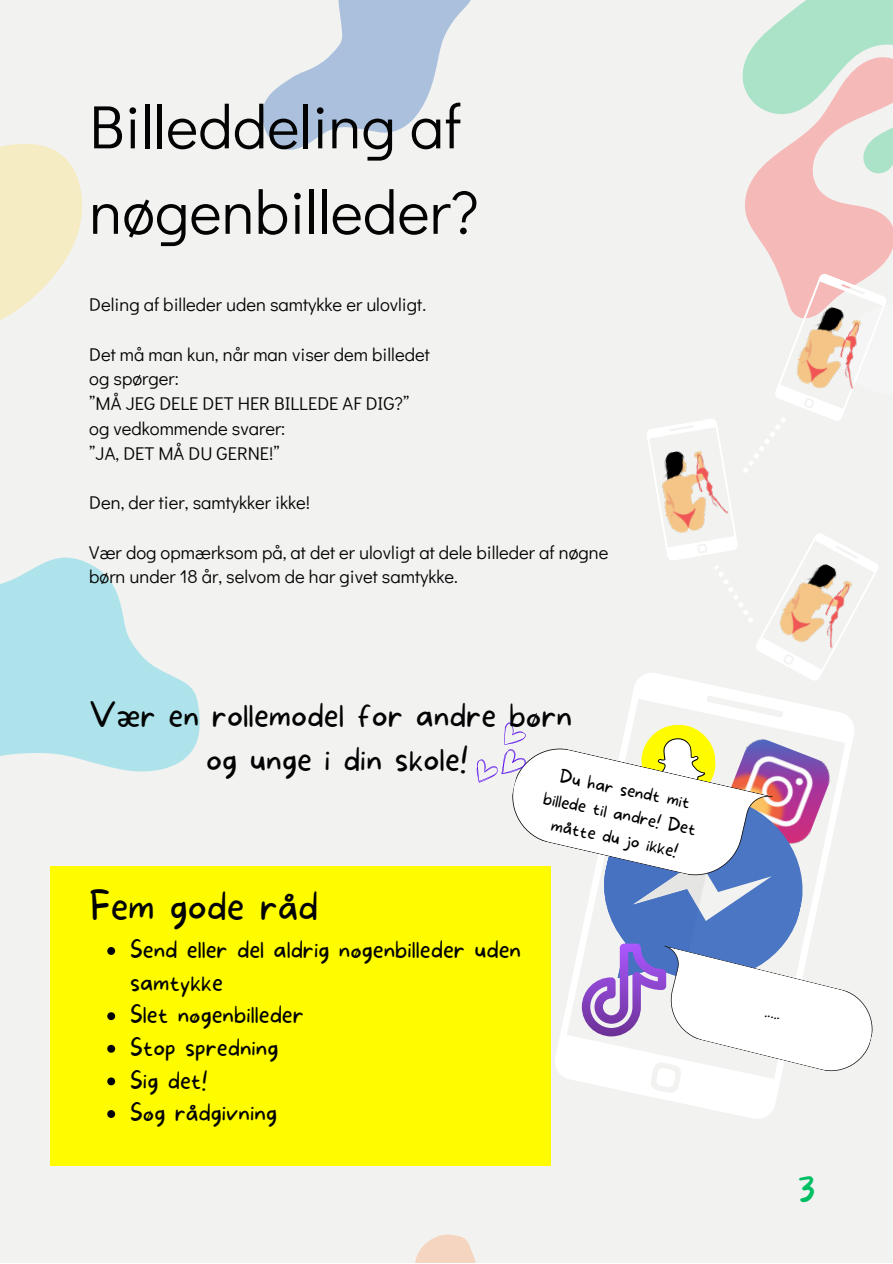
<style>
.page{position:relative;width:893px;height:1264px;background:#fff}
.page>*{position:absolute;margin:0;border:0;box-sizing:border-box;transform-origin:0 0}
.t1{font:61.5px/85.5px "Didact Gothic";color:#030303}
.t2{font:100 39px "More Sugar";color:#030303}
.t3{font:100 33px "More Sugar";color:#00bf63}
.t4{font:100 32.7px "More Sugar";color:#030303}
.t5{font:100 24px/32.5px "More Sugar";color:#030303}
.t6{font:18.45px/24.8px "Didact Gothic";color:#030303}
.t7{font:100 17.7px "More Sugar";color:#000}
</style>
<div class="page">
<div style="left:0;top:0;width:892px;height:1262px;background:#f2f2f1"></div>
<svg style="left:0;top:144px;width:82px;height:176px"></svg>
<svg style="left:0;top:557px;width:200px;height:215px;fill:#aee3eb"></svg>
<svg style="left:415px;top:1234px;width:60px;height:28px"></svg>
<svg style="left:262px;top:0;width:209px;height:150px;fill:#aac0dd"></svg>
<svg style="left:751px;top:0;width:141px;height:49px"></svg>
<svg style="left:742px;top:49px;width:150px;height:223px"></svg>
<svg style="left:550px;top:675px;width:301px;height:447px"></svg>
<svg style="left:645px;top:272px;width:241px;height:411px"></svg>
<img style="left:772px;top:556px;width:94px;height:101px">
<img style="left:654px;top:444px;width:76px;height:91px">
<img style="left:790px;top:302px;width:86px;height:97px">
<svg style="left:476px;top:720px;width:397px;height:359px"></svg>
<div style="left:50px;top:866px;width:500px;height:299px;background:#fffc00"></div>
<svg style="left:107px;top:947px;width:8px;height:7px"></svg>
<svg style="left:107px;top:1012px;width:8px;height:8px"></svg>
<svg style="left:107px;top:1044px;width:8px;height:8px"></svg>
<svg style="left:107px;top:1077px;width:8px;height:8px"></svg>
<svg style="left:107px;top:1110px;width:8px;height:7px"></svg>
<p class="t1" style="left:89px;top:82px;width:391px">Billeddeling af nøgenbilleder?</p>
<p class="t6" style="left:89px;top:291px;width:338px">Deling af billeder uden samtykke er ulovligt.</p>
<p class="t6" style="left:89px;top:341px;width:342px">Det må man kun, når man viser dem billedet</p>
<p class="t6" style="left:89px;top:366px;width:91px">og spørger:</p>
<p class="t6" style="left:89px;top:390px;width:321px">”MÅ JEG DELE DET HER BILLEDE AF DIG?”</p>
<p class="t6" style="left:89px;top:415px;width:197px">og vedkommende svarer:</p>
<p class="t6" style="left:89px;top:440px;width:192px">”JA, DET MÅ DU GERNE!”</p>
<p class="t6" style="left:89px;top:489px;width:222px">Den, der tier, samtykker ikke!</p>
<p class="t6" style="left:89px;top:539px;width:520px">Vær dog opmærksom på, at det er ulovligt at dele billeder af nøgne børn under 18 år, selvom de har givet samtykke.</p>
<p class="t4" style="left:89px;top:695px;width:484px">Vær en rollemodel for andre børn</p>
<p class="t4" style="left:206px;top:740px;width:264px">og unge i din skole!</p>
<p class="t7" style="left:562px;top:765px;width:134px;rotate:12deg">Du har sendt mit</p>
<p class="t7" style="left:554px;top:814px;width:131px;rotate:12deg">måtte du jo ikke!</p>
<p class="t7" style="left:546px;top:787px;width:157px;rotate:12deg">billede til andre! Det</p>
<p class="t2" style="left:89px;top:883px;width:230px">Fem gode råd</p>
<p class="t5" style="left:130px;top:934px;width:392px">Send eller del aldrig nøgenbilleder uden samtykke</p>
<p class="t5" style="left:130px;top:999px;width:175px">Slet nøgenbilleder</p>
<p class="t5" style="left:130px;top:1032px;width:150px">Stop spredning</p>
<p class="t5" style="left:130px;top:1064px;width:79px">Sig det!</p>
<p class="t5" style="left:130px;top:1097px;width:148px">Søg rådgivning</p>
<p class="t7" style="left:767px;top:1000px;width:17px;rotate:12deg">.....</p>
<p class="t3" style="left:797px;top:1171px;width:19px">3</p>
</div>
